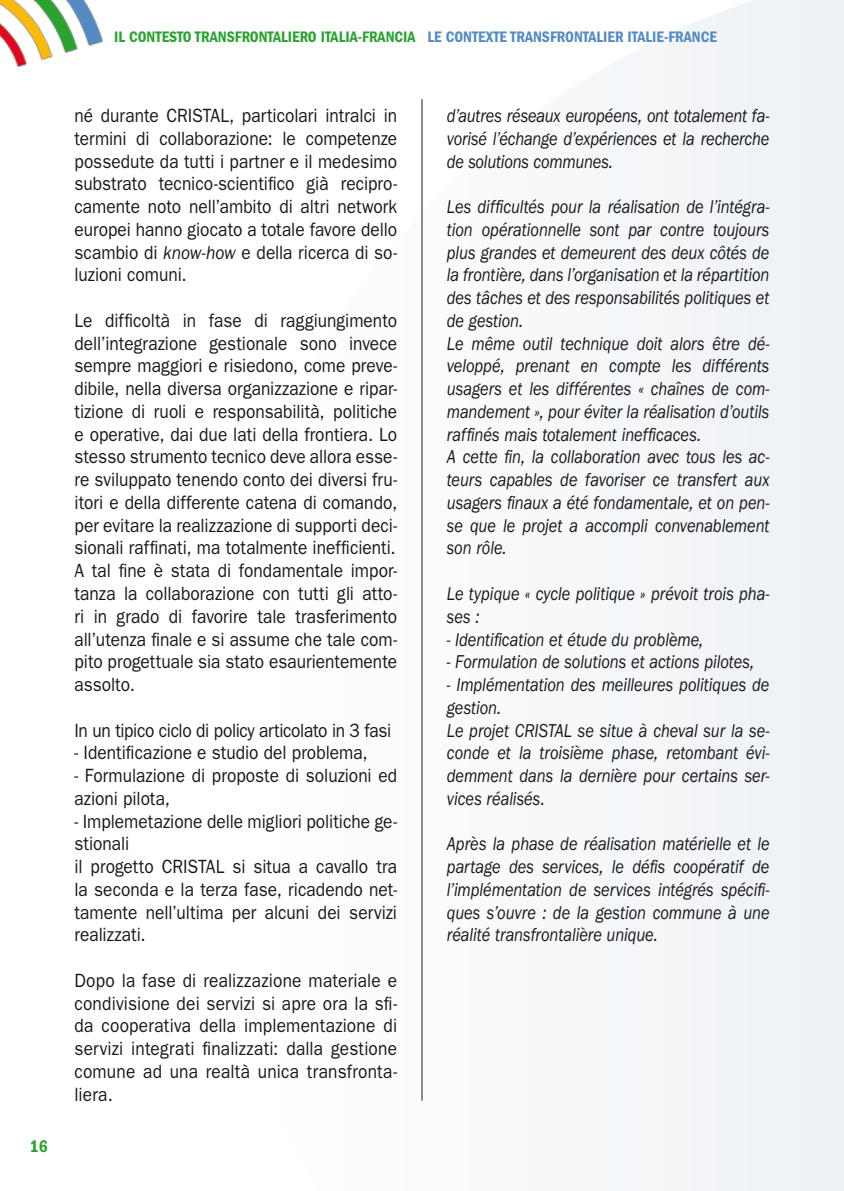
<style>
.page{position:relative;width:844px;height:1191px;background:#fff}
.page>*{position:absolute;margin:0;border:0;box-sizing:border-box;transform-origin:0 0}
.t1{font:19.25px/22.8px "ITC Franklin Gothic Std";color:#1a171c;text-align:justify;scale:.9 1}
.t2{font:italic 19.25px/22.8px "ITC Franklin Gothic Std";letter-spacing:-.005em;color:#1a171c;scale:.85 1}
.t3{font:19.25px "ITC Franklin Gothic Std";letter-spacing:-.02em;color:#1a171c;scale:.9 1}
.t4{font:17.5px "ITC Franklin Gothic Std Dm Cd";color:#29a330}
.t5{font:15.75px "ITC Franklin Gothic Std Dm Cd";color:#29a330}
.t6{font:15.75px "ITC Franklin Gothic Std Dm Cd";color:#538bc4}
.s1{font-style:italic}
</style>
<div class="page">
<div style="left:421px;top:0;width:422px;height:1191px;background:#f4f7f9"></div>
<img style="left:0;top:0;width:103px;height:67px">
<svg style="left:843px;top:0;width:1px;height:1191px"></svg>
<hr style="left:421px;top:99px;width:1px;height:1001px;background:#1a171c">
<p class="t4" style="left:30px;top:1135px;width:19px">16</p>
<p class="t5" style="left:114px;top:27px;width:24px">IL CONTESTO</p>
<p class="t5" style="left:195px;top:27px;width:9px">TRANSFRONTALIERO</p>
<p class="t5" style="left:321px;top:27px;width:12px">ITALIA</p>
<p class="t5" style="left:357px;top:27px;width:20px">-FRANCIA</p>
<p class="t6" style="left:427px;top:27px;width:27px">LE CONTEXTE</p>
<p class="t6" style="left:510px;top:27px;width:9px">TRANSFRONTALIER</p>
<p class="t6" style="left:627px;top:27px;width:12px">ITALIE</p>
<p class="t6" style="left:664px;top:27px;width:21px">-FRANCE</p>
<p class="t5" style="left:129px;top:27px;width:9px">OT</p>
<p class="t5" style="left:195px;top:27px;width:9px">TRANRO</p>
<p class="t5" style="left:325px;top:27px;width:8px">A</p>
<p class="t5" style="left:369px;top:27px;width:9px">A</p>
<p class="t6" style="left:445px;top:27px;width:9px">TE</p>
<p class="t6" style="left:510px;top:27px;width:9px">TRANR</p>
<p class="t1" style="left:74px;top:104px;width:360px">né durante CRISTAL, particolari intralci in termini di collaborazione: le competenze possedute da tutti i partner e il medesimo substrato tecnico-scientifico già recipro&shy;camente noto nell’ambito di altri network europei hanno giocato a totale favore dello scambio di <span class="s1">know-how</span> e della ricerca di so&shy;luzioni comuni.</p>
<p class="t1" style="left:74px;top:309px;width:360px">Le difficoltà in fase di raggiungimento dell’integrazione gestionale sono invece sempre maggiori e risiedono, come preve&shy;dibile, nella diversa organizzazione e ripar&shy;tizione di ruoli e responsabilità, politiche e operative, dai due lati della frontiera. Lo stesso strumento tecnico deve allora esse&shy;re sviluppato tenendo conto dei diversi fru&shy;itori e della differente catena di comando, per evitare la realizzazione di supporti deci&shy;sionali raffinati, ma totalmente inefficienti.<br>A tal fine è stata di fondamentale impor&shy;tanza la collaborazione con tutti gli atto&shy;ri in grado di favorire tale trasferimento all’utenza finale e si assume che tale com&shy;pito progettuale sia stato esaurientemente assolto.</p>
<p class="t3" style="left:74px;top:719px;width:353px">In un tipico ciclo di policy articolato in 3 fasi</p>
<p class="t1" style="left:74px;top:741px;width:327px">- Identificazione e studio del problema,</p>
<p class="t1" style="left:74px;top:764px;width:360px">- Formulazione di proposte di soluzioni ed azioni pilota,</p>
<p class="t1" style="left:74px;top:810px;width:360px;text-align:left">- Implemetazione delle migliori politiche ge&shy;stionali<br>il progetto CRISTAL si situa a cavallo tra la seconda e la terza fase, ricadendo net&shy;tamente nell’ultima per alcuni dei servizi realizzati.</p>
<p class="t1" style="left:74px;top:969px;width:360px">Dopo la fase di realizzazione materiale e condivisione dei servizi si apre ora la sfi&shy;da cooperativa della implementazione di servizi integrati finalizzati: dalla gestione comune ad una realtà unica transfronta&shy;liera.</p>
<p class="t2" style="left:446px;top:104px;width:381px;text-align:justify">d’autres réseaux européens, ont totalement fa&shy;vorisé l’échange d’expériences et la recherche de solutions communes.</p>
<p class="t2" style="left:446px;top:195px;width:381px">Les difficultés pour la réalisation de l’intégra&shy;tion opérationnelle sont par contre toujours plus grandes et demeurent des deux côtés de la frontière, dans l’organisation et la répartition des tâches et des responsabilités politiques et de gestion.<br>Le même outil technique doit alors être dé&shy;veloppé, prenant en compte les différents usagers et les différentes « chaînes de com&shy;mandement », pour éviter la réalisation d’outils raffinés mais totalement inefficaces.<br>A cette fin, la collaboration avec tous les ac&shy;teurs capables de favoriser ce transfert aux usagers finaux a été fondamentale, et on pen&shy;se que le projet a accompli convenablement son rôle.</p>
<p class="t2" style="left:446px;top:582px;width:381px">Le typique « cycle politique » prévoit trois pha&shy;ses :</p>
<p class="t2" style="left:446px;top:628px;width:303px">- Identification et étude du problème,</p>
<p class="t2" style="left:446px;top:651px;width:363px">- Formulation de solutions et actions pilotes,</p>
<p class="t2" style="left:446px;top:673px;width:381px">- Implémentation des meilleures politiques de gestion.<br>Le projet CRISTAL se situe à cheval sur la se&shy;conde et la troisième phase, retombant évi&shy;demment dans la dernière pour certains ser&shy;vices réalisés.</p>
<p class="t2" style="left:446px;top:833px;width:381px;text-align:justify">Après la phase de réalisation matérielle et le partage des services, le défis coopératif de l’implémentation de services intégrés spécifi&shy;ques s’ouvre : de la gestion commune à une réalité transfrontalière unique.</p>
</div>
